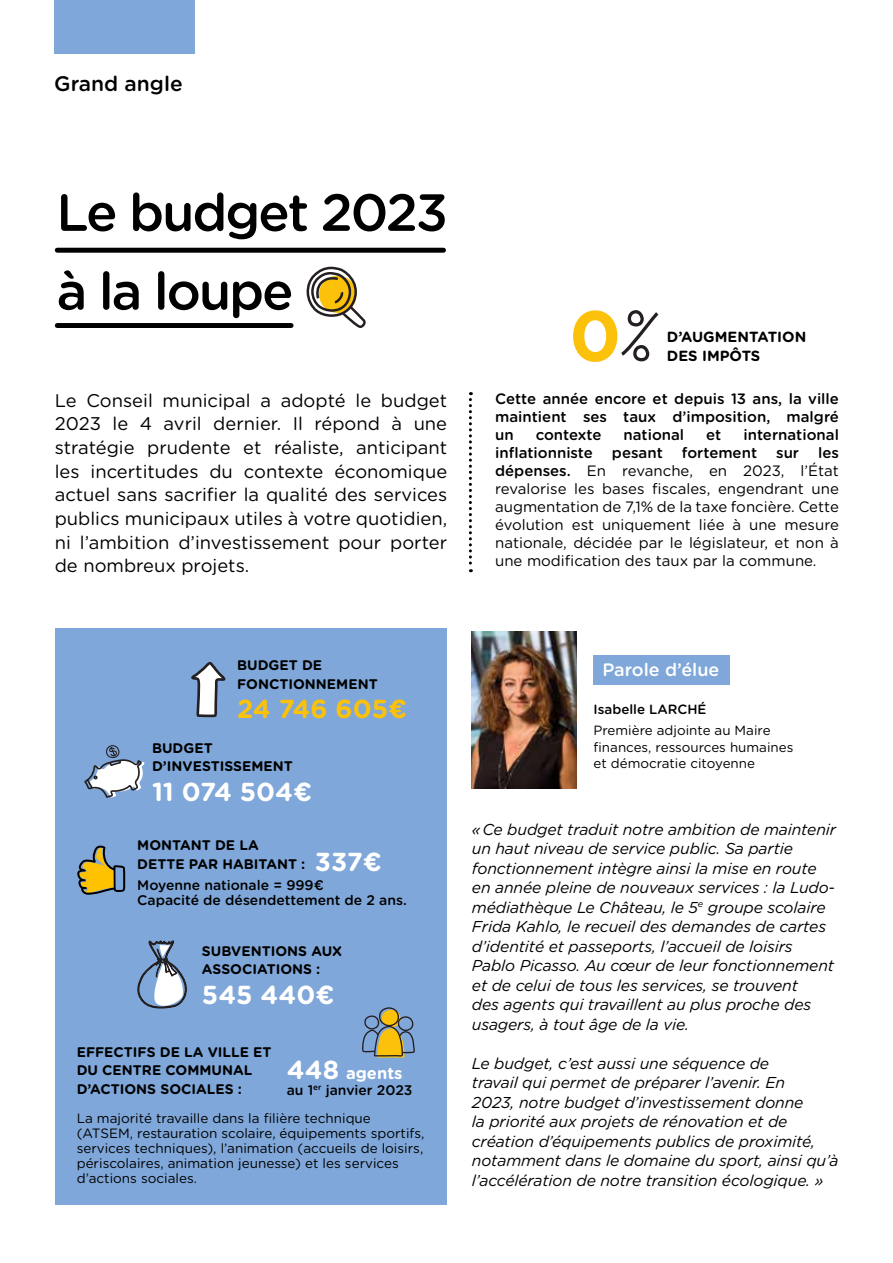
<style>
.page{position:relative;width:893px;height:1263px;background:#fff}
.page>*{position:absolute;margin:0;border:0;box-sizing:border-box;transform-origin:0 0}
.t1{font:700 71.25px "Gotham Rounded";color:#fcc10a}
.t2{font:500 52.2px/78.8px "Gotham Rounded";letter-spacing:-.04em;color:#000}
.t3{font:700 25.95px "Gotham Rounded";color:#fff}
.t4{font:700 25.95px "Gotham Rounded";color:#fcc10a}
.t5{font:500 21px "Gotham Rounded";color:#000}
.t6{font:18.3px/23.7px "Gotham Rounded";color:#000;text-align:justify}
.t7{font:500 18px "Gotham Rounded";color:#fff}
.t8{font:700 16.5px "Gotham Rounded";color:#fff}
.t9{font:italic 15.75px/19.5px "Gotham Rounded";letter-spacing:-.01em;color:#000}
.t10{font:15px/18px "Gotham Rounded";color:#000;text-align:justify}
.t11{font:500 15px/18px "Gotham Rounded";color:#000;text-align:justify}
.t12{font:700 14.7px/19.5px "Gotham Rounded";color:#000}
.t13{font:700 13.95px/18.5px "Gotham Rounded";color:#000}
.t14{font:500 13.95px/15.5px "Gotham Rounded";color:#000}
.t15{font:13.5px/15px "Gotham Rounded";color:#000}
.t16{font:13.35px/16.5px "Gotham Rounded";color:#000}
.t17{font:500 13.35px "Gotham Rounded";color:#000}
.s1{font-weight:500}
.s2{font-size:25.95px}
</style>
<div class="page">
<div style="left:54px;top:0;width:141px;height:54px;background:#7fa7d9"></div>
<img style="left:472px;top:631px;width:105px;height:158px">
<div style="left:593px;top:655px;width:137px;height:29px;background:#7fa7d9"></div>
<div style="left:57px;top:248px;width:386px;height:5px;background:#000"></div>
<div style="left:57px;top:323px;width:234px;height:5px;background:#000"></div>
<svg style="left:306px;top:267px;width:60px;height:61px"></svg>
<div style="left:55px;top:628px;width:391px;height:577px;background:#7fa7d9"></div>
<svg style="left:191px;top:662px;width:35px;height:55px"></svg>
<svg style="left:84px;top:745px;width:61px;height:53px"></svg>
<svg style="left:621px;top:310px;width:37px;height:51px"></svg>
<svg style="left:362px;top:1007px;width:53px;height:51px"></svg>
<svg style="left:77px;top:846px;width:48px;height:49px"></svg>
<svg style="left:137px;top:940px;width:50px;height:69px"></svg>
<svg style="left:469px;top:392px;width:3px;height:180px"></svg>
<h3 class="t5" style="left:54px;top:69px;width:130px">Grand angle</h3>
<h2 class="t2" style="left:56px;top:171px;width:393px">Le budget 2023 à la loupe</h2>
<p class="t6" style="left:55px;top:388px;width:394px">Le Conseil municipal a adopté le budget 2023 le 4 avril dernier. Il répond à une stratégie prudente et réaliste, anticipant les incertitudes du contexte économique actuel sans sacrifier la qualité des services publics municipaux utiles à votre quotidien, ni l’ambition d’investissement pour porter de nombreux projets.</p>
<h1 class="t1" style="left:569px;top:284px;width:54px">0</h1>
<p class="t12" style="left:667px;top:326px;width:141px">D’AUGMENTATION<br>DES IMPÔTS</p>
<p class="t11" style="left:495px;top:389px;width:345px">Cette année encore et depuis 13 ans, la ville maintient ses taux d’imposition, malgré un</p>
<p class="t11" style="left:536px;top:425px;width:67px">contexte</p>
<p class="t11" style="left:623px;top:425px;width:62px">national</p>
<p class="t11" style="left:706px;top:425px;width:17px">et</p>
<p class="t11" style="left:743px;top:425px;width:97px">international</p>
<p class="t11" style="left:495px;top:443px;width:99px">inflationniste</p>
<p class="t11" style="left:612px;top:443px;width:52px">pesant</p>
<p class="t11" style="left:682px;top:443px;width:77px">fortement</p>
<p class="t11" style="left:776px;top:443px;width:25px">sur</p>
<p class="t10" style="left:495px;top:443px;width:345px;text-indent:323px"><span class="s1">les dépenses.</span> En revanche, en 2023, l’État revalorise les bases fiscales, engendrant une augmentation de 7,1% de la taxe foncière. Cette évolution est uniquement liée à une mesure nationale, décidée par le législateur, et non à une modification des taux par la commune.</p>
<p class="t13" style="left:237px;top:655px;width:142px">BUDGET DE<br>FONCTIONNEMENT</p>
<h3 class="t4" style="left:237px;top:690px;width:171px">24 746 605€</h3>
<p class="t13" style="left:152px;top:738px;width:142px">BUDGET<br>D’INVESTISSEMENT</p>
<h3 class="t3" style="left:152px;top:772px;width:161px">11 074 504€</h3>
<p class="t13" style="left:137px;top:836px;width:170px">MONTANT DE LA<br>DETTE PAR HABITANT :</p>
<h3 class="t3" style="left:315px;top:842px;width:68px">337€</h3>
<p class="t14" style="left:137px;top:877px;width:271px">Moyenne nationale = 999€<br>Capacité de désendettement de 2 ans.</p>
<p class="t13" style="left:202px;top:941px;width:142px">SUBVENTIONS AUX<br>ASSOCIATIONS :</p>
<h3 class="t3" style="left:202px;top:976px;width:134px">545 440€</h3>
<p class="t13" style="left:77px;top:1042px;width:196px">EFFECTIFS DE LA VILLE ET<br>DU CENTRE COMMUNAL<br>D’ACTIONS SOCIALES :</p>
<p class="t15" style="left:77px;top:1110px;width:349px">La majorité travaille dans la filière technique (ATSEM, restauration scolaire, équipements sportifs, services techniques), l’animation (accueils de loisirs, périscolaires, animation jeunesse) et les services d’actions sociales.</p>
<p class="t8" style="left:287px;top:1060px;width:117px"><span class="s2">448</span> agents</p>
<p class="t14" style="left:287px;top:1082px;width:127px">au 1<sup>er</sup> janvier 2023</p>
<p class="t7" style="left:602px;top:656px;width:119px">Parole d’élue</p>
<p class="t17" style="left:593px;top:700px;width:115px">Isabelle LARCHÉ</p>
<p class="t16" style="left:593px;top:722px;width:201px">Première adjointe au Maire finances, ressources humaines et démocratie citoyenne</p>
<p class="t9" style="left:472px;top:818px;width:366px">« Ce budget traduit notre ambition de maintenir un haut niveau de service public. Sa partie fonctionnement intègre ainsi la mise en route en année pleine de nouveaux services : la Ludo&shy;médiathèque Le Château, le 5<sup>e</sup> groupe scolaire Frida Kahlo, le recueil des demandes de cartes d’identité et passeports, l’accueil de loisirs Pablo Picasso. Au cœur de leur fonctionnement et de celui de tous les services, se trouvent<br>des agents qui travaillent au plus proche des usagers, à tout âge de la vie.</p>
<p class="t9" style="left:472px;top:1052px;width:368px">Le budget, c’est aussi une séquence de<br>travail qui permet de préparer l’avenir. En<br>2023, notre budget d’investissement donne<br>la priorité aux projets de rénovation et de création d’équipements publics de proximité, notamment dans le domaine du sport, ainsi qu’à l’accélération de notre transition écologique. »</p>
</div>
